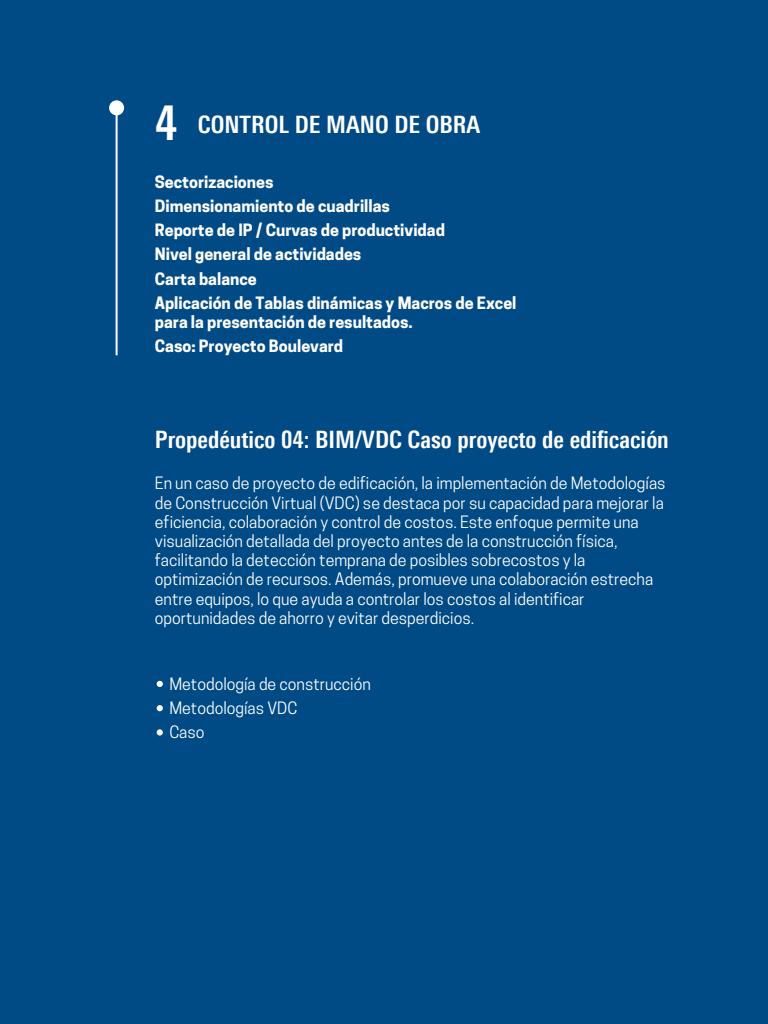
<style>
.page{position:relative;width:768px;height:1024px;background:#004a86}
.page>*{position:absolute;margin:0;border:0;box-sizing:border-box;transform-origin:0 0}
.t1{font:700 condensed 24px "Univers Next Pro";color:#fff}
.t2{font:16px/19.2px "Cooper Hewitt";color:#fff}
.t3{font:700 16px/24.2px "Cooper Hewitt";color:#fff}
.s1{font-size:48px}
</style>
<div class="page">
<hr style="left:116px;top:107px;width:2px;height:248px;background:#fff">
<div style="left:109px;top:100px;width:15px;height:15px;background:#fff;border-radius:50%"></div>
<svg style="left:157px;top:681px;width:6px;height:6px"></svg>
<svg style="left:157px;top:705px;width:6px;height:6px"></svg>
<div style="left:157px;top:729px;width:6px;height:7px;background:#fff;border-radius:50%"></div>
<h1 class="t1" style="left:155px;top:110px;width:327px"><span class="s1">4</span> CONTROL DE MANO DE OBRA</h1>
<p class="t3" style="left:155px;top:170px;width:363px">Sectorizaciones<br>Dimensionamiento de cuadrillas<br>Reporte de IP / Curvas de productividad<br>Nivel general de actividades<br>Carta balance<br>Aplicación de Tablas dinámicas y Macros de Excel</p>
<p class="t3" style="left:155px;top:310px;width:259px">para la presentación de resultados.<br>Caso: Proyecto Boulevard</p>
<h1 class="t1" style="left:155px;top:425px;width:515px">Propedéutico 04: BIM/VDC Caso proyecto de edificación</h1>
<p class="t2" style="left:155px;top:474px;width:512px">En un caso de proyecto de edificación, la implementación de Metodologías de Construcción Virtual (VDC) se destaca por su capacidad para mejorar la eficiencia, colaboración y control de costos. Este enfoque permite una visualización detallada del proyecto antes de la construcción física, facilitando la detección temprana de posibles sobrecostos y la optimización de recursos. Además, promueve una colaboración estrecha entre equipos, lo que ayuda a controlar los costos al identificar oportunidades de ahorro y evitar desperdicios.</p>
<p class="t2" style="left:169px;top:672px;width:203px;line-height:24.2px">Metodología de construcción<br>Metodologías VDC<br>Caso</p>
</div>
